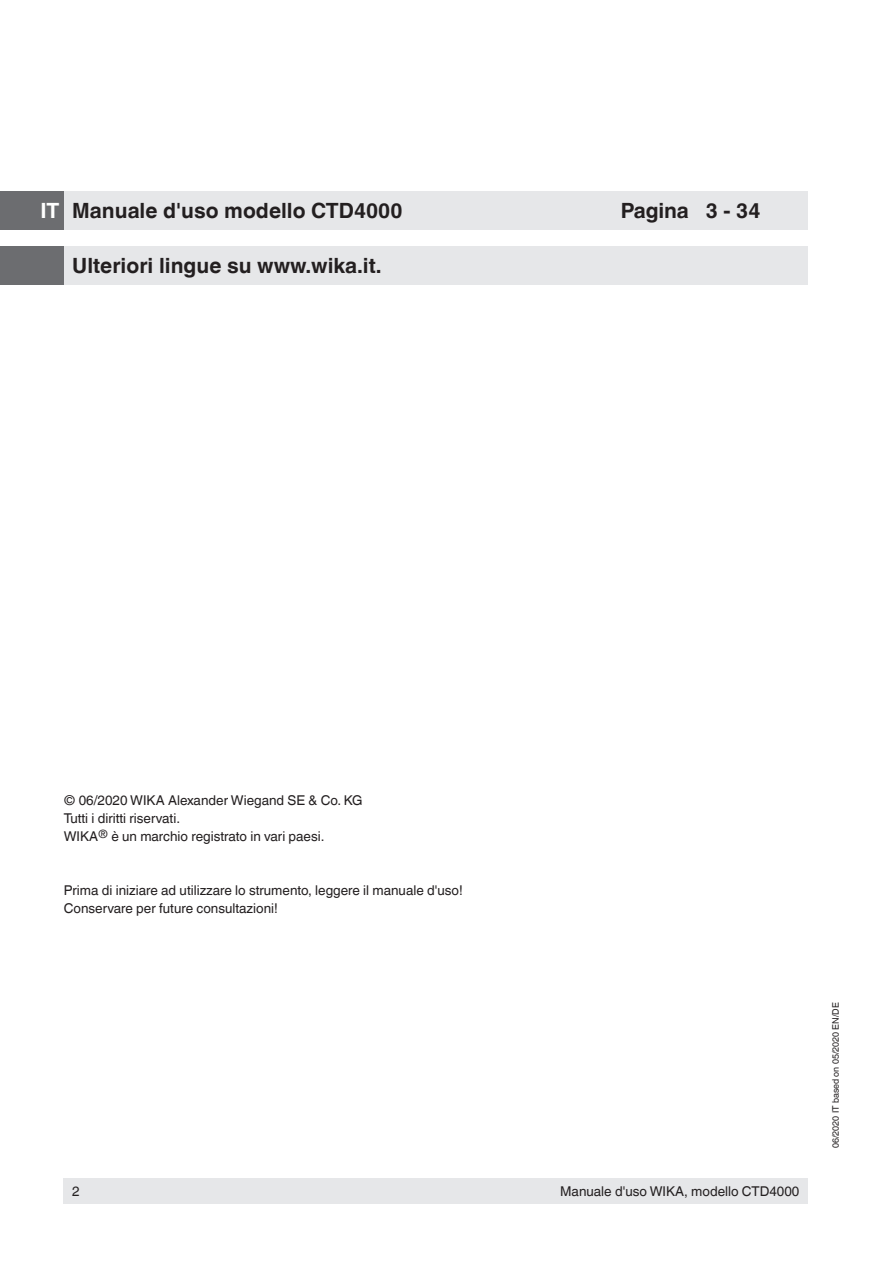
<style>
.page{position:relative;width:893px;height:1263px;background:#fff}
.page>*{position:absolute;margin:0;border:0;box-sizing:border-box;transform-origin:0 0}
.Headline{font:700 21px "Helvetica World";color:#231f20}
.t1{font:700 21px "Helvetica World";color:#fff}
.Running_text{font:13.5px "Helvetica World";color:#231f20}
.t2{font:9px "Helvetica World";color:#231f20}
</style>
<div class="page">
<div style="left:64px;top:1178px;width:744px;height:25px;background:#e6e7e9"></div>
<div style="left:64px;top:191px;width:744px;height:39px;background:#e6e7e9"></div>
<div style="left:64px;top:247px;width:744px;height:38px;background:#e6e7e9"></div>
<div style="left:0;top:191px;width:64px;height:39px;background:#6c6d70"></div>
<div style="left:0;top:247px;width:64px;height:38px;background:#6c6d70"></div>
<h1 class="t1" style="left:40px;top:198px;width:21px">IT</h1>
<p class="Headline" style="left:72px;top:198px;width:332px">Manuale d'uso modello CTD4000</p>
<p class="Headline" style="left:621px;top:198px;width:70px">Pagina</p>
<p class="Headline" style="left:706px;top:198px;width:56px">3 - 34</p>
<p class="Headline" style="left:72px;top:254px;width:311px">Ulteriori lingue su www.wika.it.</p>
<p class="Running_text" style="left:64px;top:792px;width:300px">© 06/2020 WIKA Alexander Wiegand SE &amp; Co. KG</p>
<p class="Running_text" style="left:64px;top:810px;width:118px">Tutti i diritti riservati.</p>
<p class="Running_text" style="left:64px;top:828px;width:262px">WIKA<sup>®</sup> è un marchio registrato in vari paesi.</p>
<p class="Running_text" style="left:64px;top:882px;width:401px">Prima di iniziare ad utilizzare lo strumento, leggere il manuale d'uso!</p>
<p class="Running_text" style="left:64px;top:900px;width:216px">Conservare per future consultazioni!</p>
<p class="Running_text" style="left:72px;top:1183px;width:9px">2</p>
<p class="Running_text" style="left:560px;top:1183px;width:241px">Manuale d'uso WIKA, modello CTD4000</p>
<p class="t2" style="left:830px;top:1148px;width:147px;rotate:-90deg">06/2020 IT based on 05/2020 EN/DE</p>
</div>
